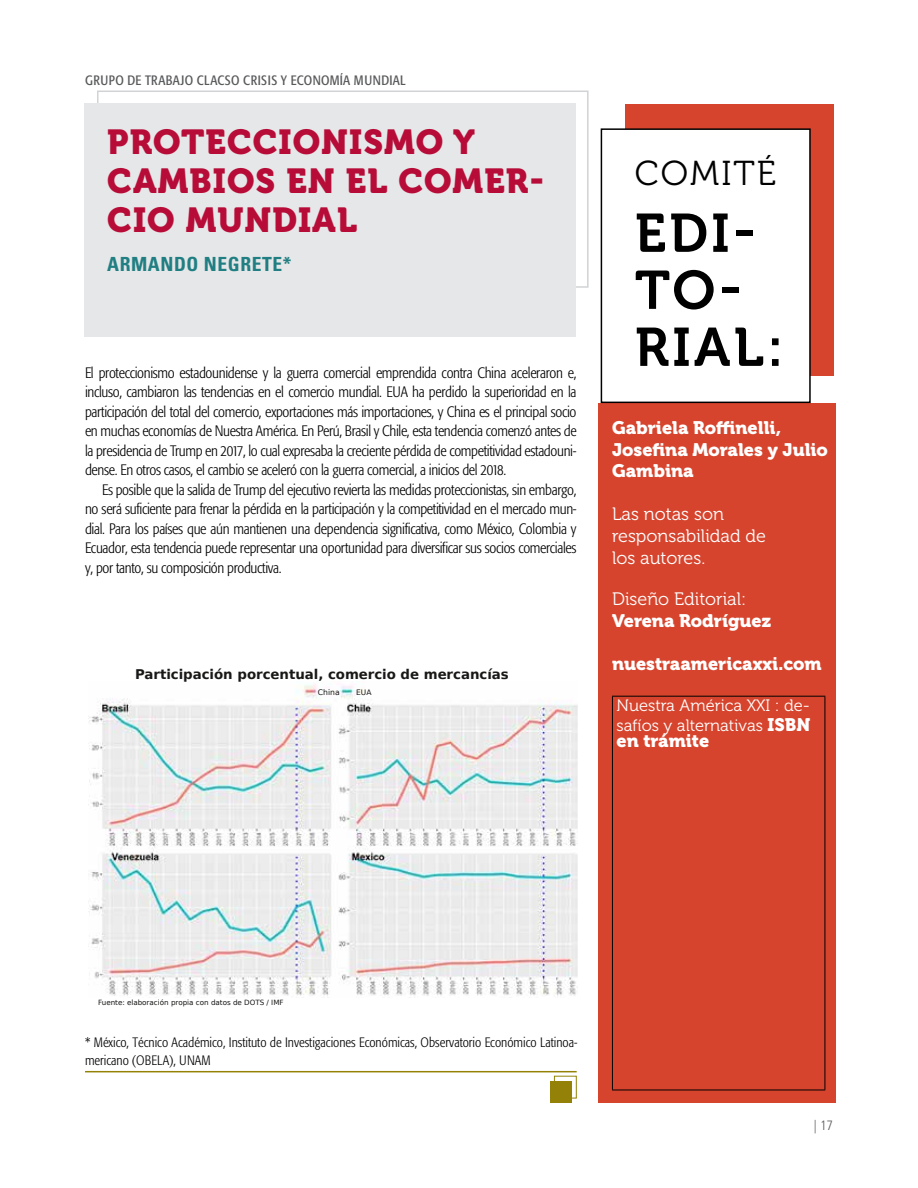
<style>
.page{position:relative;width:918px;height:1188px;background:#fff}
.page>*{position:absolute;margin:0;border:0;box-sizing:border-box;transform-origin:0 0}
.t1{font:54px/57px "Museo 700";letter-spacing:.06em;color:#000}
.t2{font:34.5px/39px "Museo 900";letter-spacing:.03em;color:#b70c38}
.t3{font:34.5px "Museo 300";letter-spacing:.06em;color:#000}
.t4{font:700 condensed 19.5px "Univers LT Std";letter-spacing:.03em;color:#207f83}
.t5{font:18px/21.6px "Museo 900";color:#fff}
.t6{font:18px/21.6px "Museo 300";color:#fff}
.t7{font:16.5px/19.8px "Museo 300";color:#fff}
.t8{font:300 condensed 15px/19.5px "Formata";letter-spacing:-.02em;color:#000;text-align:justify}
.t9{font:300 condensed 13.5px/18px "Formata";color:#000}
.t10{font:condensed 13.5px "Formata";letter-spacing:.02em;color:#58595b}
.t11{font:300 condensed 13.5px "Frutiger LT Std";color:#58595b}
.t12{font:700 13.35px "DejaVu Sans";letter-spacing:-.005em;color:#191817}
.t13{font:7.65px "DejaVu Sans";letter-spacing:-.005em;color:#1a1717}
.t14{font:7.5px "DejaVu Sans";color:#191817}
.t15{font:7.2px "DejaVu Sans";letter-spacing:-.005em;color:#191817}
.s1{font-family:"Museo 900";font-size:18px}
</style>
<div class="page">
<div style="left:625px;top:104px;width:209px;height:271px;background:#d7442d"></div>
<div style="left:598px;top:403px;width:237px;height:700px;background:#d7442d"></div>
<div style="left:601px;top:129px;width:209px;height:273px;background:#fff"></div>
<div style="left:601px;top:128px;width:210px;height:275px;border:2px solid #000"></div>
<div style="left:554px;top:1076px;width:23px;height:22px;border:1px solid #938207"></div>
<div style="left:550px;top:1081px;width:22px;height:22px;background:#938207"></div>
<hr style="left:85px;top:1071px;width:492px;height:1px;background:#938207">
<div style="left:97px;top:91px;width:492px;height:197px;border:2px solid #d1d3d4"></div>
<div style="left:84px;top:103px;width:492px;height:234px;background:#e6e7e8"></div>
<hr style="left:612px;top:696px;width:213px;height:1px;background:#000">
<hr style="left:612px;top:1090px;width:213px;height:1px;background:#000">
<hr style="left:612px;top:697px;width:1px;height:393px;background:#000">
<hr style="left:825px;top:697px;width:1px;height:393px;background:#000">
<img style="left:89px;top:684px;width:488px;height:312px">
<p class="t10" style="left:85px;top:72px;width:322px">GRUPO DE TRABAJO CLACSO CRISIS Y ECONOMÍA MUNDIAL</p>
<h2 class="t2" style="left:107px;top:123px;width:439px">PROTECCIONISMO Y<br>CAMBIOS EN EL COMER-<br>CIO MUNDIAL</h2>
<h3 class="t4" style="left:107px;top:252px;width:186px">ARMANDO NEGRETE*</h3>
<p class="t8" style="left:85px;top:363px;width:493px">El proteccionismo estadounidense y la guerra comercial emprendida contra China aceleraron e, incluso, cambiaron las tendencias en el comercio mundial. EUA ha perdido la superioridad en la participación del total del comercio, exportaciones más importaciones, y China es el principal socio en muchas economías de Nuestra América. En Perú, Brasil y Chile, esta tendencia comenzó antes de la presidencia de Trump en 2017, lo cual expresaba la creciente pérdida de competitividad estadouni&shy;dense. En otros casos, el cambio se aceleró con la guerra comercial, a inicios del 2018.</p>
<p class="t8" style="left:85px;top:480px;width:493px;text-indent:17px">Es posible que la salida de Trump del ejecutivo revierta las medidas proteccionistas, sin embargo, no será suficiente para frenar la pérdida en la participación y la competitividad en el mercado mun&shy;dial. Para los países que aún mantienen una dependencia significativa, como México, Colombia y Ecuador, esta tendencia puede representar una oportunidad para diversificar sus socios comerciales y, por tanto, su composición productiva.</p>
<p class="t12" style="left:135px;top:663px;width:375px">Participación porcentual, comercio de mercancías</p>
<p class="t13" style="left:318px;top:686px;width:23px">China</p>
<p class="t14" style="left:356px;top:686px;width:17px">EUA</p>
<h2 class="t3" style="left:635px;top:154px;width:143px">COMITÉ</h2>
<h1 class="t1" style="left:635px;top:205px;width:150px">EDI-<br>TO-<br>RIAL:</h1>
<p class="t5" style="left:612px;top:417px;width:217px">Gabriela Roffinelli,<br>Josefina Morales y Julio<br>Gambina</p>
<p class="t6" style="left:612px;top:504px;width:155px">Las notas son responsabilidad de los autores.</p>
<p class="t6" style="left:612px;top:588px;width:136px">Diseño Editorial:</p>
<p class="t5" style="left:612px;top:610px;width:161px">Verena Rodríguez</p>
<p class="t5" style="left:612px;top:653px;width:211px">nuestraamericaxxi.com</p>
<p class="t7" style="left:617px;top:696px;width:195px">Nuestra América XXI : de&shy;safíos y alternativas <span class="s1">ISBN</span></p>
<p class="t5" style="left:617px;top:731px;width:94px">en trámite</p>
<p class="t15" style="left:98px;top:996px;width:187px">Fuente: elaboración propia con datos de DOTS / IMF</p>
<p class="t9" style="left:85px;top:1033px;width:494px">* México, Técnico Académico, Instituto de Investigaciones Económicas, Observatorio Económico Latinoa&shy;mericano (OBELA), UNAM</p>
<p class="t11" style="left:814px;top:1117px;width:21px">| 17</p>
</div>
